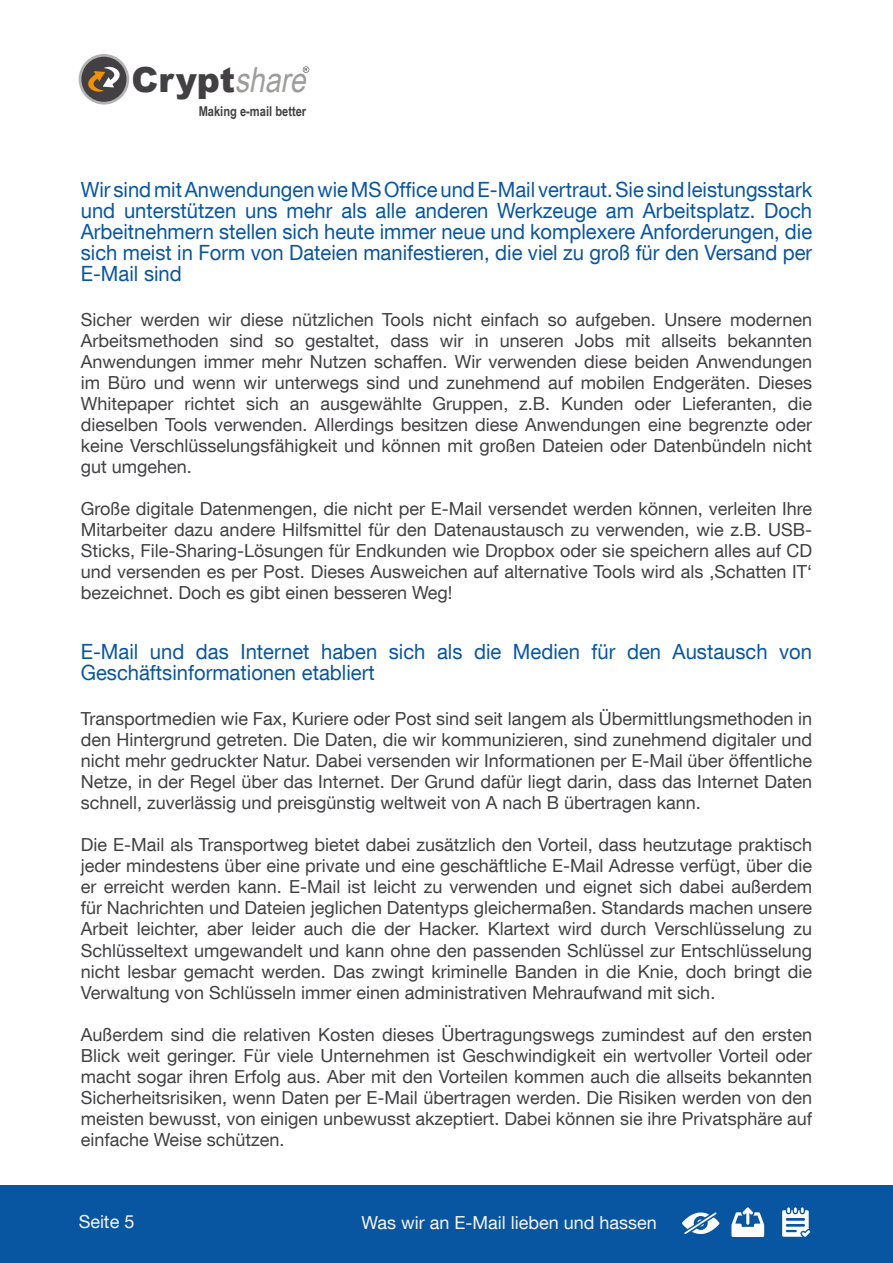
<style>
.page{position:relative;width:893px;height:1263px;background:#fff}
.page>*{position:absolute;margin:0;border:0;box-sizing:border-box;transform-origin:0 0}
.t1{font:900 34.5px "Arial";color:#424043}
.t2{font:21px/21px "Helvetica Neue LT Com";color:#0856a2;text-align:justify;scale:.96 1}
.t3{font:18px/21px "Helvetica Neue LT Com";color:#424043;text-align:justify}
.t4{font:18px "Helvetica Neue LT Com";color:#f7f5f4}
.t5{font:700 13.5px "Arial Narrow";color:#424043}
.s1{font-family:"Arial Narrow";font-weight:400;font-style:italic;color:#9d9d9c}
</style>
<div class="page">
<div style="left:0;top:1185px;width:893px;height:78px;background:#0856a2"></div>
<svg style="left:682px;top:1212px;width:37px;height:22px"></svg>
<svg style="left:782px;top:1207px;width:28px;height:30px"></svg>
<svg style="left:731px;top:1207px;width:33px;height:30px"></svg>
<svg style="left:303px;top:66px;width:6px;height:7px"></svg>
<svg style="left:79px;top:54px;width:50px;height:51px"></svg>
<div style="left:81px;top:57px;width:45px;height:45px;background:#424043;border-radius:50%"></div>
<svg style="left:79px;top:63px;width:50px;height:33px"></svg>
<h1 class="t1" style="left:132px;top:54px;width:184px">Crypt<span class="s1">share</span></h1>
<p class="t5" style="left:199px;top:101px;width:109px">Making e-mail better</p>
<p class="t2" style="left:81px;top:179px;width:763px">Wir sind mit Anwendungen wie MS Office und E-Mail vertraut. Sie sind leistungsstark und unterstützen uns mehr als alle anderen Werkzeuge am Arbeitsplatz. Doch Arbeitnehmern stellen sich heute immer neue und komplexere Anforderungen, die sich meist in Form von Dateien manifestieren, die viel zu groß für den Versand per E-Mail sind</p>
<p class="t3" style="left:81px;top:309px;width:733px">Sicher werden wir diese nützlichen Tools nicht einfach so aufgeben. Unsere modernen Arbeitsmethoden sind so gestaltet, dass wir in unseren Jobs mit allseits bekannten Anwendungen immer mehr Nutzen schaffen. Wir verwenden diese beiden Anwendungen im Büro und wenn wir unterwegs sind und zunehmend auf mobilen Endgeräten. Dieses Whitepaper richtet sich an ausgewählte Gruppen, z.B. Kunden oder Lieferanten, die dieselben Tools verwenden. Allerdings besitzen diese Anwendungen eine begrenzte oder keine Verschlüsselungsfähigkeit und können mit großen Dateien oder Datenbündeln nicht gut umgehen.</p>
<p class="t3" style="left:81px;top:498px;width:733px">Große digitale Datenmengen, die nicht per E-Mail versendet werden können, verleiten Ihre Mitarbeiter dazu andere Hilfsmittel für den Datenaustausch zu verwenden, wie z.B. USB-Sticks, File-Sharing-Lösungen für Endkunden wie Dropbox oder sie speichern alles auf CD und versenden es per Post. Dieses Ausweichen auf alternative Tools wird als ‚Schatten IT‘ bezeichnet. Doch es gibt einen besseren Weg!</p>
<p class="t2" style="left:81px;top:641px;width:763px">E-Mail und das Internet haben sich als die Medien für den Austausch von<br>Geschäftsinformationen etabliert</p>
<p class="t3" style="left:81px;top:708px;width:733px">Transportmedien wie Fax, Kuriere oder Post sind seit langem als Übermittlungsmethoden in den Hintergrund getreten. Die Daten, die wir kommunizieren, sind zunehmend digitaler und nicht mehr gedruckter Natur. Dabei versenden wir Informationen per E-Mail über öffentliche Netze, in der Regel über das Internet. Der Grund dafür liegt darin, dass das Internet Daten schnell, zuverlässig und preisgünstig weltweit von A nach B übertragen kann.</p>
<p class="t3" style="left:81px;top:834px;width:733px">Die E-Mail als Transportweg bietet dabei zusätzlich den Vorteil, dass heutzutage praktisch jeder mindestens über eine private und eine geschäftliche E-Mail Adresse verfügt, über die er erreicht werden kann. E-Mail ist leicht zu verwenden und eignet sich dabei außerdem für Nachrichten und Dateien jeglichen Datentyps gleichermaßen. Standards machen unsere Arbeit leichter, aber leider auch die der Hacker. Klartext wird durch Verschlüsselung zu Schlüsseltext umgewandelt und kann ohne den passenden Schlüssel zur Entschlüsselung nicht lesbar gemacht werden. Das zwingt kriminelle Banden in die Knie, doch bringt die Verwaltung von Schlüsseln immer einen administrativen Mehraufwand mit sich.</p>
<p class="t3" style="left:81px;top:1023px;width:733px">Außerdem sind die relativen Kosten dieses Übertragungswegs zumindest auf den ersten Blick weit geringer. Für viele Unternehmen ist Geschwindigkeit ein wertvoller Vorteil oder macht sogar ihren Erfolg aus. Aber mit den Vorteilen kommen auch die allseits bekannten Sicherheitsrisiken, wenn Daten per E-Mail übertragen werden. Die Risiken werden von den meisten bewusst, von einigen unbewusst akzeptiert. Dabei können sie ihre Privatsphäre auf einfache Weise schützen.</p>
<p class="t4" style="left:79px;top:1210px;width:57px">Seite 5</p>
<p class="t4" style="left:362px;top:1212px;width:297px">Was wir an E-Mail lieben und hassen</p>
</div>
